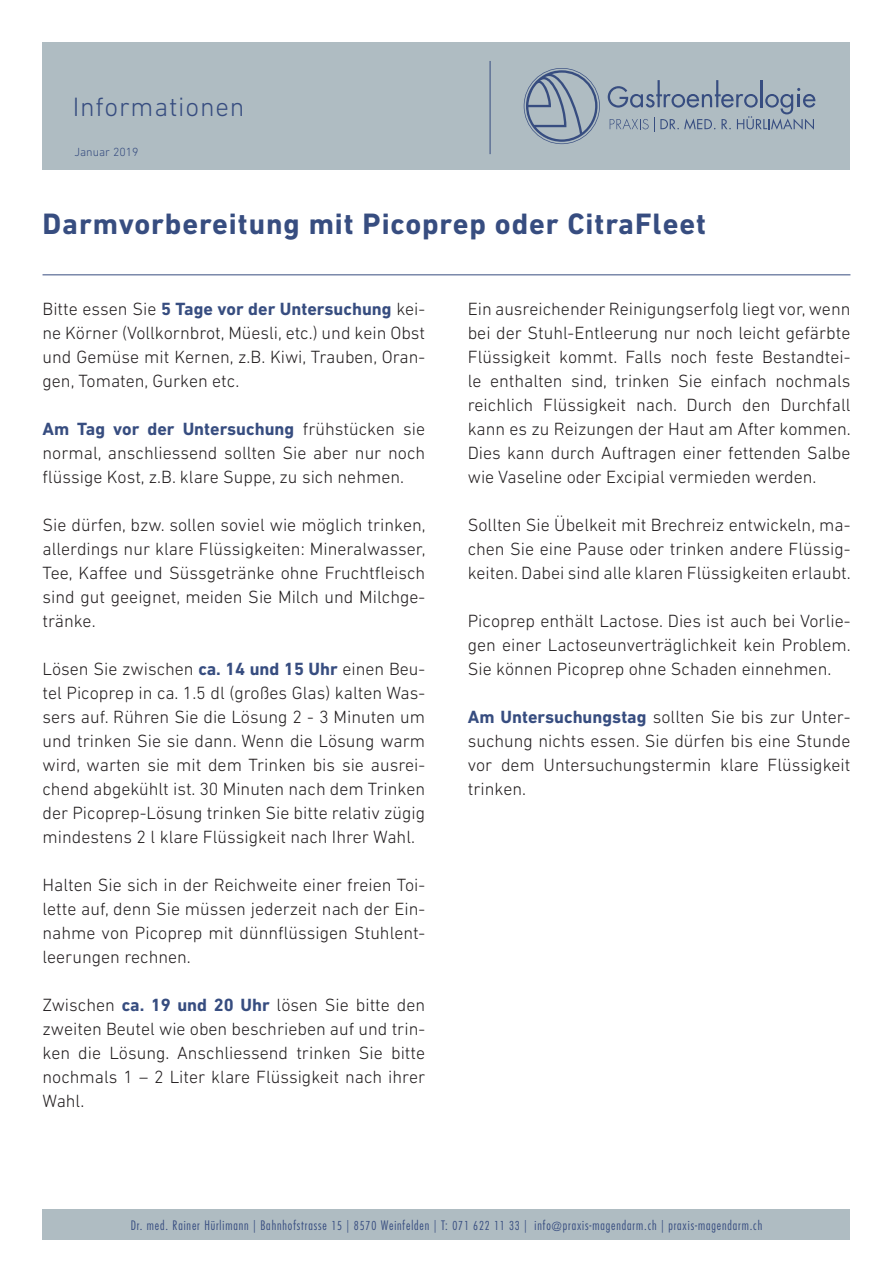
<style>
.page{position:relative;width:893px;height:1263px;background:#fff}
.page>*{position:absolute;margin:0;border:0;box-sizing:border-box;transform-origin:0 0}
.t1{font:700 30px "DIN Next LT Pro";letter-spacing:.03em;color:#374d80}
.t2{font:300 27px "DIN Next LT Pro";letter-spacing:.03em;color:#374d80}
.t3{font:300 18px/24px "DIN Next LT Pro";color:#231f20;text-align:justify}
.t4{font:300 condensed 12.75px "Futura Std";letter-spacing:.07em;color:#374d80}
.t5{font:300 12px "DIN Next LT Pro";color:#374d80}
.s1{font-weight:700;color:#374d80}
.s2{font-size:12px}
.s3{font-size:12.3px}
</style>
<div class="page">
<div style="left:43px;top:43px;width:807px;height:127px;background:#afbcc2"></div>
<svg style="left:524px;top:68px;width:76px;height:76px"></svg>
<svg style="left:608px;top:80px;width:208px;height:52px"></svg>
<hr style="left:490px;top:61px;width:1px;height:93px;background:#374d80">
<div style="left:43px;top:1209px;width:807px;height:30px;background:#afbcc2"></div>
<hr style="left:43px;top:274px;width:807px;height:1px;background:#374d80">
<h2 class="t2" style="left:73px;top:92px;width:173px">Informationen</h2>
<p class="t5" style="left:74px;top:145px;width:66px">Januar 2019</p>
<h1 class="t1" style="left:43px;top:206px;width:665px">Darmvorbereitung mit Picoprep oder CitraFleet</h1>
<p class="t3" style="left:43px;top:297px;width:384px">Bitte essen Sie <span class="s1">5 Tage vor der Untersuchung</span> kei&shy;ne Körner (Vollkornbrot, Müesli, etc.) und kein Obst und Gemüse mit Kernen, z.B. Kiwi, Trauben, Oran&shy;gen, Tomaten, Gurken etc.</p>
<p class="t3" style="left:43px;top:417px;width:384px"><span class="s1">Am Tag vor der Untersuchung</span> frühstücken sie normal, anschliessend sollten Sie aber nur noch flüssige Kost, z.B. klare Suppe, zu sich nehmen.</p>
<p class="t3" style="left:43px;top:513px;width:385px">Sie dürfen, bzw. sollen soviel wie möglich trinken, allerdings nur klare Flüssigkeiten: Mineralwasser, Tee, Kaffee und Süssgetränke ohne Fruchtfleisch sind gut geeignet, meiden Sie Milch und Milchge&shy;tränke.</p>
<p class="t3" style="left:43px;top:657px;width:384px">Lösen Sie zwischen <span class="s1">ca. 14 und 15 Uhr</span> einen Beu&shy;tel Picoprep in ca. 1.5 dl (großes Glas) kalten Was&shy;sers auf. Rühren Sie die Lösung 2 - 3 Minuten um und trinken Sie sie dann. Wenn die Lösung warm wird, warten sie mit dem Trinken bis sie ausrei&shy;chend abgekühlt ist. 30 Minuten nach dem Trinken der Picoprep-Lösung trinken Sie bitte relativ zügig mindestens 2 l klare Flüssigkeit nach Ihrer Wahl.</p>
<p class="t3" style="left:43px;top:873px;width:384px">Halten Sie sich in der Reichweite einer freien Toi&shy;lette auf, denn Sie müssen jederzeit nach der Ein&shy;nahme von Picoprep mit dünnflüssigen Stuhlent&shy;leerungen rechnen.</p>
<p class="t3" style="left:43px;top:993px;width:384px">Zwischen <span class="s1">ca. 19 und 20 Uhr</span> lösen Sie bitte den zweiten Beutel wie oben beschrieben auf und trin&shy;ken die Lösung. Anschliessend trinken Sie bitte nochmals 1 – 2 Liter klare Flüssigkeit nach ihrer Wahl.</p>
<p class="t3" style="left:468px;top:297px;width:385px">Ein ausreichender Reinigungserfolg liegt vor, wenn bei der Stuhl-Entleerung nur noch leicht gefärbte Flüssigkeit kommt. Falls noch feste Bestandtei&shy;le enthalten sind, trinken Sie einfach nochmals reichlich Flüssigkeit nach. Durch den Durchfall kann es zu Reizungen der Haut am After kommen.<br>Dies kann durch Auftragen einer fettenden Salbe wie Vaseline oder Excipial vermieden werden.</p>
<p class="t3" style="left:468px;top:513px;width:385px">Sollten Sie Übelkeit mit Brechreiz entwickeln, ma&shy;chen Sie eine Pause oder trinken andere Flüssig&shy;keiten. Dabei sind alle klaren Flüssigkeiten erlaubt.</p>
<p class="t3" style="left:468px;top:609px;width:385px">Picoprep enthält Lactose. Dies ist auch bei Vorlie&shy;gen einer Lactoseunverträglichkeit kein Problem.<br>Sie können Picoprep ohne Schaden einnehmen.</p>
<p class="t3" style="left:468px;top:705px;width:384px"><span class="s1">Am Untersuchungstag</span> sollten Sie bis zur Unter&shy;suchung nichts essen. Sie dürfen bis eine Stunde vor dem Untersuchungstermin klare Flüssigkeit trinken.</p>
<p class="t4" style="left:131px;top:1218px;width:633px">Dr. med. Rainer Hürlimann | Bahnhofstrasse <span class="s2">15</span> | <span class="s2">8570</span> Weinfelden | T: <span class="s2">071 622 11 33</span> | info<span class="s3">@</span>praxis-magendarm.ch | praxis-magendarm.ch</p>
</div>
